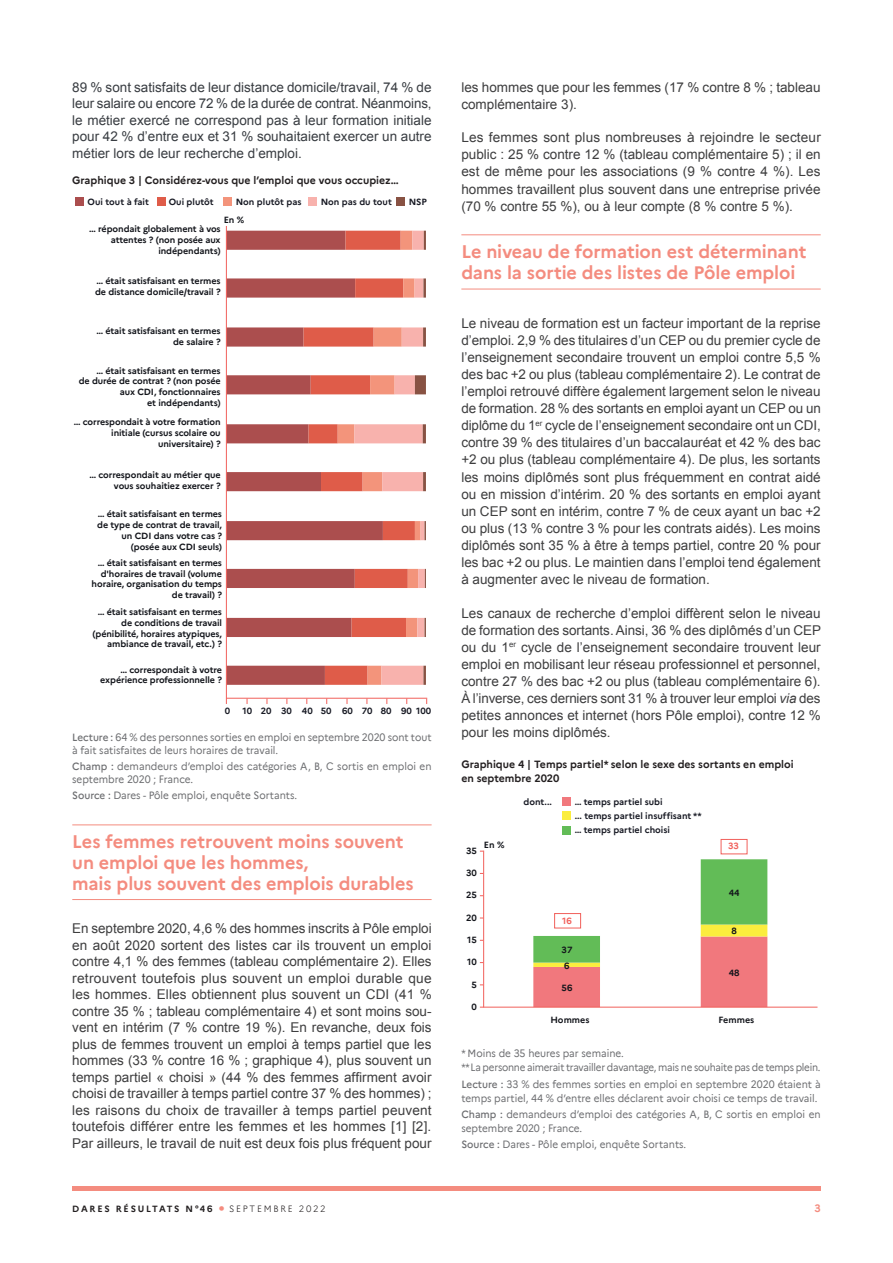
<style>
.page{position:relative;width:893px;height:1263px;background:#fff}
.page>*{position:absolute;margin:0;border:0;box-sizing:border-box;transform-origin:0 0}
.t1{font:700 18px/21px "Marianne";letter-spacing:-.005em;color:#f48c7f}
.t2{font:13.5px/17.1px "Arial";color:#3e3e3f;text-align:justify}
.t3{font:13.5px/16.5px "Arial";color:#393d42;text-align:justify}
.t4{font:10.5px/13.5px "Marianne";color:#6c6d70;scale:.95 1}
.t5{font:700 10.5px/14.1px "Marianne";color:#231f20}
.t6{font:10.5px/14.1px "Marianne";letter-spacing:-.025em;color:#6c6d70;scale:.95 1}
.t7{font:700 10.5px "Marianne";color:#f48c7f}
.t8{font:700 9px/10.8px "Marianne";letter-spacing:-.01em;color:#13151b;text-align:right}
.t9{font:700 9px/14.2px "Marianne";color:#181a24}
.t10{font:700 9px "Marianne";letter-spacing:.2em;color:#231f20}
.t11{font:300 9px "Marianne";letter-spacing:.2em;color:#231f20}
.t12{font:700 9px "Marianne";color:#f1605b}
.s1{font-weight:500}
.s2{font-style:italic}
.s3{font-size:21px;color:#f48c7f}
</style>
<div class="page">
<div style="left:72px;top:1186px;width:749px;height:5px;background:#f48c7f"></div>
<hr style="left:72px;top:824px;width:360px;height:1px;background:#f48c7f">
<hr style="left:72px;top:899px;width:360px;height:1px;background:#f48c7f">
<div style="left:76px;top:198px;width:8px;height:8px;background:#ab4e4e"></div>
<div style="left:157px;top:198px;width:8px;height:8px;background:#df5c49"></div>
<div style="left:224px;top:198px;width:8px;height:8px;background:#f3947b"></div>
<div style="left:309px;top:198px;width:8px;height:8px;background:#f8b2ad"></div>
<div style="left:397px;top:198px;width:8px;height:8px;background:#885243"></div>
<hr style="left:226px;top:698px;width:201px;height:1px;background:#f1605b">
<svg style="left:227px;top:231px;width:77px;height:454px"></svg>
<svg style="left:304px;top:231px;width:34px;height:454px"></svg>
<svg style="left:338px;top:231px;width:88px;height:454px"></svg>
<hr style="left:226px;top:226px;width:1px;height:478px;background:#f1605b">
<hr style="left:461px;top:234px;width:360px;height:1px;background:#f48c7f">
<hr style="left:461px;top:289px;width:360px;height:1px;background:#f48c7f">
<div style="left:563px;top:797px;width:8px;height:9px;background:#f1787d"></div>
<div style="left:563px;top:811px;width:8px;height:9px;background:#fbed3e"></div>
<div style="left:563px;top:826px;width:8px;height:8px;background:#62bc57"></div>
<hr style="left:483px;top:850px;width:1px;height:157px;background:#f1605b">
<svg style="left:533px;top:859px;width:234px;height:148px"></svg>
<hr style="left:480px;top:1007px;width:337px;height:1px;background:#f1605b">
<div style="left:554px;top:913px;width:27px;height:15px;border:1px solid #f1605b"></div>
<div style="left:721px;top:839px;width:26px;height:15px;border:1px solid #f1605b"></div>
<p class="t3" style="left:72px;top:79px;width:361px">89 % sont satisfaits de leur distance domicile/travail, 74 % de leur salaire ou encore 72 % de la durée de contrat. Néanmoins, le métier exercé ne correspond pas à leur formation initiale pour 42 % d’entre eux et 31 % souhaitaient exercer un autre métier lors de leur recherche d’emploi.</p>
<p class="t5" style="left:72px;top:172px;width:328px">Graphique 3 | Considérez-vous que l’emploi que vous occupiez…</p>
<p class="t9" style="left:88px;top:195px;width:63px">Oui tout à fait</p>
<p class="t9" style="left:169px;top:195px;width:46px">Oui plutôt</p>
<p class="t9" style="left:236px;top:195px;width:67px">Non plutôt pas</p>
<p class="t9" style="left:321px;top:195px;width:73px">Non pas du tout</p>
<p class="t9" style="left:409px;top:195px;width:20px">NSP</p>
<p class="t8" style="left:224px;top:214px;width:22px">En %</p>
<p class="t8" style="left:89px;top:224px;width:133px">… répondait globalement à vos attentes ? (non posée aux indépendants)</p>
<p class="t8" style="left:95px;top:276px;width:127px;text-align:left">… était satisfaisant en termes de distance domicile/travail ?</p>
<p class="t8" style="left:96px;top:326px;width:126px">… était satisfaisant en termes de salaire ?</p>
<p class="t8" style="left:79px;top:365px;width:143px">… était satisfaisant en termes<br>de durée de contrat ? (non posée aux CDI, fonctionnaires<br>et indépendants)</p>
<p class="t8" style="left:74px;top:417px;width:148px">… correspondait à votre formation initiale (cursus scolaire ou universitaire) ?</p>
<p class="t8" style="left:90px;top:470px;width:133px">… correspondait au métier que vous souhaitiez exercer ?</p>
<p class="t8" style="left:97px;top:509px;width:126px">… était satisfaisant en termes de type de contrat de travail, un CDI dans votre cas ? (posée aux CDI seuls)</p>
<p class="t8" style="left:92px;top:557px;width:132px">… était satisfaisant en termes d'horaires de travail (volume horaire, organisation du temps de travail) ?</p>
<p class="t8" style="left:92px;top:606px;width:131px">… était satisfaisant en termes de conditions de travail (pénibilité, horaires atypiques, ambiance de travail, etc.) ?</p>
<p class="t8" style="left:100px;top:664px;width:123px">… correspondait à votre expérience professionnelle ?</p>
<p class="t9" style="left:225px;top:704px;width:7px">0</p>
<p class="t9" style="left:243px;top:704px;width:190px">10 20 30 40 50 60 70 80 90 100</p>
<p class="t4" style="left:72px;top:729px;width:380px"><span class="s1">Lecture :</span> 64 % des personnes sorties en emploi en septembre 2020 sont tout à fait satisfaites de leurs horaires de travail.</p>
<p class="t4" style="left:72px;top:758px;width:380px"><span class="s1">Champ :</span> demandeurs d’emploi des catégories A, B, C sortis en emploi en septembre 2020 ; France.</p>
<p class="t4" style="left:72px;top:788px;width:238px"><span class="s1">Source :</span> Dares - Pôle emploi, enquête Sortants.</p>
<h1 class="t1" style="left:72px;top:829px;width:343px">Les femmes retrouvent moins souvent un emploi que les hommes,<br>mais plus souvent des emplois durables</h1>
<p class="t2" style="left:72px;top:920px;width:361px;line-height:16.5px">En septembre 2020, 4,6 % des hommes inscrits à Pôle emploi en août 2020 sortent des listes car ils trouvent un emploi contre 4,1 % des femmes (tableau complémentaire 2). Elles retrouvent toutefois plus souvent un emploi durable que les hommes. Elles obtiennent plus souvent un CDI (41 % contre 35 % ; tableau complémentaire 4) et sont moins sou&shy;vent en intérim (7 % contre 19 %). En revanche, deux fois plus de femmes trouvent un emploi à temps partiel que les hommes (33 % contre 16 % ; graphique 4), plus souvent un temps partiel « choisi » (44 % des femmes affirment avoir choisi de travailler à temps partiel contre 37 % des hommes) ; les raisons du choix de travailler à temps partiel peuvent toutefois différer entre les femmes et les hommes [1] [2].<br>Par ailleurs, le travail de nuit est deux fois plus fréquent pour</p>
<p class="t2" style="left:461px;top:79px;width:361px">les hommes que pour les femmes (17 % contre 8 % ; tableau complémentaire 3).</p>
<p class="t2" style="left:461px;top:129px;width:361px">Les femmes sont plus nombreuses à rejoindre le secteur public : 25 % contre 12 % (tableau complémentaire 5) ; il en est de même pour les associations (9 % contre 4 %). Les hommes travaillent plus souvent dans une entreprise privée (70 % contre 55 %), ou à leur compte (8 % contre 5 %).</p>
<h1 class="t1" style="left:461px;top:239px;width:346px;line-height:21.6px">Le niveau de formation est déterminant dans la sortie des listes de Pôle emploi</h1>
<p class="t2" style="left:461px;top:315px;width:361px">Le niveau de formation est un facteur important de la reprise d’emploi. 2,9 % des titulaires d’un CEP ou du premier cycle de l’enseignement secondaire trouvent un emploi contre 5,5 % des bac +2 ou plus (tableau complémentaire 2). Le contrat de l’emploi retrouvé diffère également largement selon le niveau de formation. 28 % des sortants en emploi ayant un CEP ou un diplôme du 1<sup>er</sup> cycle de l’enseignement secondaire ont un CDI, contre 39 % des titulaires d’un baccalauréat et 42 % des bac +2 ou plus (tableau complémentaire 4). De plus, les sortants les moins diplômés sont plus fréquemment en contrat aidé ou en mission d’intérim. 20 % des sortants en emploi ayant un CEP sont en intérim, contre 7 % de ceux ayant un bac +2 ou plus (13 % contre 3 % pour les contrats aidés). Les moins diplômés sont 35 % à être à temps partiel, contre 20 % pour les bac +2 ou plus. Le maintien dans l’emploi tend également à augmenter avec le niveau de formation.</p>
<p class="t2" style="left:461px;top:604px;width:361px">Les canaux de recherche d’emploi diffèrent selon le niveau de formation des sortants. Ainsi, 36 % des diplômés d’un CEP ou du 1<sup>er</sup> cycle de l’enseignement secondaire trouvent leur emploi en mobilisant leur réseau professionnel et personnel, contre 27 % des bac +2 ou plus (tableau complémentaire 6).<br>À l’inverse, ces derniers sont 31 % à trouver leur emploi <span class="s2">via</span> des petites annonces et internet (hors Pôle emploi), contre 12 % pour les moins diplômés.</p>
<p class="t5" style="left:461px;top:756px;width:334px">Graphique 4 | Temps partiel* selon le sexe des sortants en emploi en septembre 2020</p>
<p class="t9" style="left:575px;top:794px;width:129px">… temps partiel subi<br>... temps partiel insuffisant ** … temps partiel choisi</p>
<p class="t9" style="left:523px;top:794px;width:30px">dont...</p>
<p class="t8" style="left:466px;top:845px;width:12px">35</p>
<p class="t8" style="left:466px;top:867px;width:12px">30</p>
<p class="t8" style="left:466px;top:890px;width:12px">25</p>
<p class="t8" style="left:466px;top:912px;width:12px">20</p>
<p class="t8" style="left:467px;top:934px;width:11px">15</p>
<p class="t8" style="left:467px;top:957px;width:11px">10</p>
<p class="t8" style="left:471px;top:979px;width:7px">5</p>
<p class="t8" style="left:471px;top:1001px;width:7px">0</p>
<p class="t8" style="left:484px;top:839px;width:22px">En %</p>
<p class="t12" style="left:562px;top:915px;width:11px">16</p>
<p class="t8" style="left:562px;top:945px;width:12px">37</p>
<p class="t8" style="left:564px;top:960px;width:7px">6</p>
<p class="t8" style="left:562px;top:982px;width:12px">56</p>
<p class="t8" style="left:550px;top:1014px;width:41px">Hommes</p>
<p class="t12" style="left:728px;top:841px;width:12px">33</p>
<p class="t8" style="left:729px;top:887px;width:12px">44</p>
<p class="t8" style="left:731px;top:926px;width:7px">8</p>
<p class="t8" style="left:729px;top:967px;width:12px">48</p>
<p class="t8" style="left:718px;top:1014px;width:37px">Femmes</p>
<p class="t6" style="left:461px;top:1046px;width:380px">* Moins de 35 heures par semaine.<br>** La personne aimerait travailler davantage, mais ne souhaite pas de temps plein.</p>
<p class="t4" style="left:461px;top:1076px;width:380px;line-height:14.1px"><span class="s1">Lecture :</span> 33 % des femmes sorties en emploi en septembre 2020 étaient à temps partiel, 44 % d’entre elles déclarent avoir choisi ce temps de travail.</p>
<p class="t4" style="left:461px;top:1106px;width:380px;line-height:14.1px"><span class="s1">Champ :</span> demandeurs d’emploi des catégories A, B, C sortis en emploi en septembre 2020 ; France.</p>
<p class="t4" style="left:461px;top:1137px;width:238px"><span class="s1">Source :</span> Dares - Pôle emploi, enquête Sortants.</p>
<p class="t10" style="left:72px;top:1202px;width:142px">DARES RÉSULTATS N°46</p>
<p class="t11" style="left:218px;top:1202px;width:109px"><span class="s3">•</span> SEPTEMBRE 2022</p>
<p class="t7" style="left:814px;top:1200px;width:8px">3</p>
</div>
